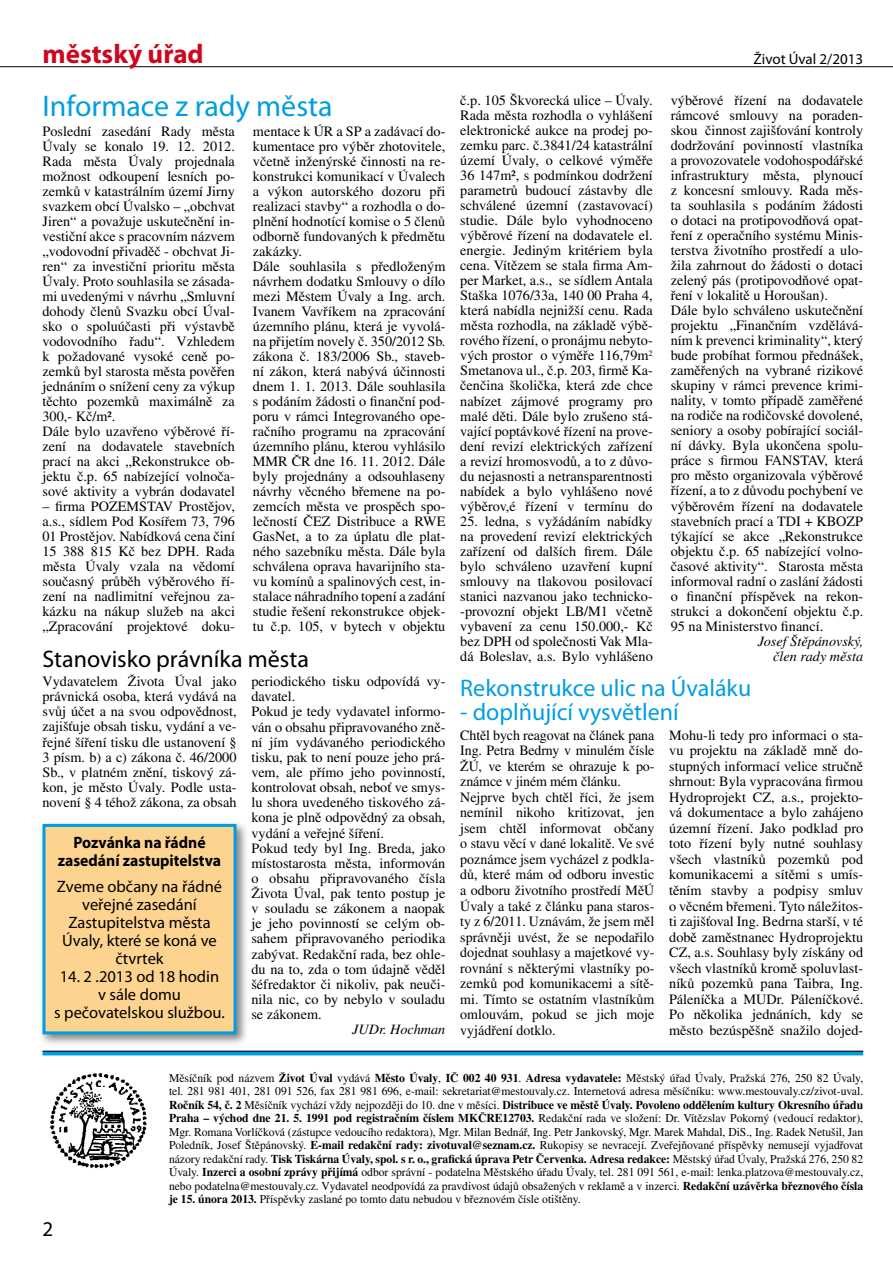
<style>
.page{position:relative;width:893px;height:1263px;background:#fff}
.page>*{position:absolute;margin:0;border:0;box-sizing:border-box;transform-origin:0 0}
.t1{font:30px "Myriad Pro";color:#009ee0}
.t2{font:700 27px "Myriad Pro";color:#cd071e}
.t3{font:24px "Myriad Pro";color:#009ee0}
.t4{font:24px "Myriad Pro";color:#000}
.t5{font:21px "Myriad Pro";color:#000}
.t6{font:16.5px/18px "Myriad Pro";color:#000;text-align:center}
.t7{font:700 16.5px/18px "Myriad Pro";color:#000;text-align:center;scale:.95 1}
.t8{font:15px "Myriad Pro";color:#000}
.t9{font:14.25px/15px "Times CE";color:#000}
.t10{font:italic 14.25px/15px "Times CE";color:#000;text-align:right}
.t11{font:12px/13.5px "Times CE";color:#000;text-align:justify}
.s1{font-weight:700}
</style>
<div class="page">
<hr style="left:0;top:66px;width:893px;height:1px;background:#000">
<hr style="left:43px;top:1051px;width:820px;height:4px;background:#009ee0">
<hr style="left:43px;top:1051px;width:820px;height:1px;background:#000">
<img style="left:50px;top:1073px;width:97px;height:96px">
<div style="left:39px;top:820px;width:210px;height:227px;background:#000;opacity:.5"></div>
<div style="left:44px;top:825px;width:191px;height:208px;background:#fdd48f"></div>
<div style="left:43px;top:824px;width:194px;height:210px;border:3px solid #009ee0"></div>
<h2 class="t2" style="left:43px;top:36px;width:163px">městský úřad</h2>
<p class="t8" style="left:754px;top:49px;width:111px">Život Úval 2/2013</p>
<h1 class="t1" style="left:43px;top:87px;width:292px">Informace z rady města</h1>
<p class="t9" style="left:460px;top:92px;width:194px;text-align:justify">č.p. 105 Škvorecká ulice – Úvaly.<br>Rada města rozhodla o vyhlášení elektronické aukce na prodej po&shy;zemku parc. č.3841/24 katastrální území Úvaly, o celkové výměře 36 147m², s podmínkou dodržení parametrů budoucí zástavby dle schválené územní (zastavovací) studie. Dále bylo vyhodnoceno výběrové řízení na dodavatele el. energie. Jediným kritériem byla cena. Vítězem se stala firma Am&shy;per Market, a.s., se sídlem Antala Staška 1076/33a, 140 00 Praha 4, která nabídla nejnižší cenu. Rada města rozhodla, na základě výbě&shy;rového řízení, o pronájmu nebyto&shy;vých prostor o výměře 116,79m<sup>2<br></sup>Smetanova ul., č.p. 203, firmě Ka&shy;čenčina školička, která zde chce nabízet zájmové programy pro malé děti. Dále bylo zrušeno stá&shy;vající poptávkové řízení na prove&shy;dení revizí elektrických zařízení a revizí hromosvodů, a to z důvo&shy;du nejasnosti a netransparentnosti nabídek a bylo vyhlášeno nové výběrov,é řízení v termínu do</p>
<p class="t9" style="left:460px;top:513px;width:194px;text-align:justify">25. ledna, s vyžádáním nabídky na provedení revizí elektrických zařízení od dalších firem. Dále bylo schváleno uzavření kupní smlouvy na tlakovou posilovací stanici nazvanou jako technicko--provozní objekt LB/M1 včetně vybavení za cenu 150.000,- Kč bez DPH od společnosti Vak Mla&shy;dá Boleslav, a.s. Bylo vyhlášeno</p>
<p class="t9" style="left:671px;top:92px;width:194px">výběrové řízení na dodavatele rámcové smlouvy na poraden&shy;skou činnost zajišťování kontroly dodržování povinností vlastníka a provozovatele vodohospodářské infrastruktury města, plynoucí z koncesní smlouvy. Rada měs&shy;ta souhlasila s podáním žádosti o dotaci na protipovodňová opat&shy;ření z operačního systému Minis&shy;terstva životního prostředí a ulo&shy;žila zahrnout do žádosti o dotaci zelený pás (protipovodňové opat&shy;ření v lokalitě u Horoušan).<br>Dále bylo schváleno uskutečnění projektu „Finančním vzdělává&shy;ním k prevenci kriminality“, který bude probíhat formou přednášek, zaměřených na vybrané rizikové skupiny v rámci prevence krimi&shy;nality, v tomto případě zaměřené na rodiče na rodičovské dovolené, seniory a osoby pobírající sociál&shy;ní dávky. Byla ukončena spolu&shy;práce s firmou FANSTAV, která pro město organizovala výběrové řízení, a to z důvodu pochybení ve výběrovém řízení na dodavatele stavebních prací a TDI + KBOZP týkající se akce „Rekonstrukce objektu č.p. 65 nabízející volno&shy;časové aktivity“. Starosta města informoval radní o zaslání žádosti o finanční příspěvek na rekon&shy;strukci a dokončení objektu č.p.<br>95 na Ministerstvo financí.</p>
<p class="t10" style="left:758px;top:633px;width:107px">Josef Štěpánovský, člen rady města</p>
<p class="t9" style="left:253px;top:123px;width:194px">mentace k ÚR a SP a zadávací do&shy;kumentace pro výběr zhotovitele, včetně inženýrské činnosti na re&shy;konstrukci komunikací v Úvalech a výkon autorského dozoru při realizaci stavby“ a rozhodla o do&shy;plnění hodnotící komise o 5 členů odborně fundovaných k předmětu zakázky.<br>Dále souhlasila s předloženým návrhem dodatku Smlouvy o dílo mezi Městem Úvaly a Ing. arch.<br>Ivanem Vavříkem na zpracování územního plánu, která je vyvolá&shy;na přijetím novely č. 350/2012 Sb. zákona č. 183/2006 Sb., staveb&shy;ní zákon, která nabývá účinnosti dnem 1. 1. 2013. Dále souhlasila s podáním žádosti o finanční pod&shy;poru v rámci Integrovaného ope&shy;račního programu na zpracování územního plánu, kterou vyhlásilo<br>MMR ČR dne 16. 11. 2012. Dále byly projednány a odsouhlaseny návrhy věcného břemene na po&shy;zemcích města ve prospěch spo&shy;lečností ČEZ Distribuce a RWE<br>GasNet, a to za úplatu dle plat&shy;ného sazebníku města. Dále byla schválena oprava havarijního sta&shy;vu komínů a spalinových cest, in&shy;stalace náhradního topení a zadání studie řešení rekonstrukce objek&shy;tu č.p. 105, v bytech v objektu</p>
<p class="t9" style="left:43px;top:123px;width:194px">Poslední zasedání Rady města<br>Úvaly se konalo 19. 12. 2012.<br>Rada města Úvaly projednala možnost odkoupení lesních po&shy;zemků v katastrálním území Jirny svazkem obcí Úvalsko – „obchvat<br>Jiren“ a považuje uskutečnění in&shy;vestiční akce s pracovním názvem „vodovodní přivaděč - obchvat Ji&shy;ren“ za investiční prioritu města<br>Úvaly. Proto souhlasila se zásada&shy;mi uvedenými v návrhu „Smluvní dohody členů Svazku obcí Úval&shy;sko o spoluúčasti při výstavbě vodovodního řadu“. Vzhledem k požadované vysoké ceně po&shy;zemků byl starosta města pověřen jednáním o snížení ceny za výkup těchto pozemků maximálně za<br>300,- Kč/m².<br>Dále bylo uzavřeno výběrové ří&shy;zení na dodavatele stavebních prací na akci „Rekonstrukce ob&shy;jektu č.p. 65 nabízející volnoča&shy;sové aktivity a vybrán dodavatel</p>
<p class="t9" style="left:43px;top:499px;width:194px;text-align:justify">– firma POZEMSTAV Prostějov, a.s., sídlem Pod Kosířem 73, 796<br>01 Prostějov. Nabídková cena činí 15 388 815 Kč bez DPH. Rada města Úvaly vzala na vědomí současný průběh výběrového ří&shy;zení na nadlimitní veřejnou za&shy;kázku na nákup služeb na akci „Zpracování projektové doku-</p>
<h3 class="t4" style="left:43px;top:644px;width:268px">Stanovisko právníka města</h3>
<p class="t9" style="left:251px;top:674px;width:196px">periodického tisku odpovídá vy&shy;davatel.<br>Pokud je tedy vydavatel informo&shy;ván o obsahu připravovaného zně&shy;ní jím vydávaného periodického tisku, pak to není pouze jeho prá&shy;vem, ale přímo jeho povinností, kontrolovat obsah, neboť ve smys&shy;lu shora uvedeného tiskového zá&shy;kona je plně odpovědný za obsah, vydání a veřejné šíření.<br>Pokud tedy byl Ing. Breda, jako místostarosta města, informován o obsahu připravovaného čísla<br>Života Úval, pak tento postup je v souladu se zákonem a naopak je jeho povinností se celým ob&shy;sahem připravovaného periodika zabývat. Redakční rada, bez ohle&shy;du na to, zda o tom údajně věděl šéfredaktor či nikoliv, pak neuči&shy;nila nic, co by nebylo v souladu se zákonem.</p>
<p class="t10" style="left:352px;top:1022px;width:95px">JUDr. Hochman</p>
<p class="t9" style="left:43px;top:674px;width:196px;text-align:justify">Vydavatelem Života Úval jako právnická osoba, která vydává na svůj účet a na svou odpovědnost, zajišťuje obsah tisku, vydání a ve&shy;řejné šíření tisku dle ustanovení § 3 písm. b) a c) zákona č. 46/2000<br>Sb., v platném znění, tiskový zá&shy;kon, je město Úvaly. Podle usta&shy;novení § 4 téhož zákona, za obsah</p>
<h3 class="t3" style="left:460px;top:673px;width:292px">Rekonstrukce ulic na Úvaláku</h3>
<h3 class="t3" style="left:460px;top:697px;width:220px">- doplňující vysvětlení</h3>
<p class="t9" style="left:669px;top:727px;width:196px;line-height:15.5px;text-align:justify">Mohu-li tedy pro informaci o sta&shy;vu projektu na základě mně do&shy;stupných informací velice stručně shrnout: Byla vypracována firmou Hydroprojekt CZ, a.s., projekto&shy;vá dokumentace a bylo zahájeno územní řízení. Jako podklad pro toto řízení byly nutné souhlasy všech vlastníků pozemků pod komunikacemi a sítěmi s umís&shy;těním stavby a podpisy smluv o věcném břemeni. Tyto náležitos&shy;ti zajišťoval Ing. Bedrna starší, v té době zaměstnanec Hydroprojektu CZ, a.s. Souhlasy byly získány od všech vlastníků kromě spoluvlast&shy;níků pozemků pana Taibra, Ing.<br>Páleníčka a MUDr. Páleníčkové.<br>Po několika jednáních, kdy se město bezúspěšně snažilo dojed-</p>
<p class="t9" style="left:460px;top:727px;width:196px;line-height:15.5px">Chtěl bych reagovat na článek pana<br>Ing. Petra Bedrny v minulém čísle<br>ŽÚ, ve kterém se ohrazuje k po&shy;známce v jiném mém článku.<br>Nejprve bych chtěl říci, že jsem nemínil nikoho kritizovat, jen jsem chtěl informovat občany o stavu věcí v dané lokalitě. Ve své poznámce jsem vycházel z podkla&shy;dů, které mám od odboru investic a odboru životního prostředí MěÚ<br>Úvaly a také z článku pana staros&shy;ty z 6/2011. Uznávám, že jsem měl správněji uvést, že se nepodařilo dojednat souhlasy a majetkové vy&shy;rovnání s některými vlastníky po&shy;zemků pod komunikacemi a sítě&shy;mi. Tímto se ostatním vlastníkům omlouvám, pokud se jich moje vyjádření dotklo.</p>
<p class="t7" style="left:58px;top:833px;width:173px">Pozvánka na řádné zasedání zastupitelstva</p>
<p class="t6" style="left:57px;top:877px;width:167px">Zveme občany na řádné veřejné zasedání<br>Zastupitelstva města<br>Úvaly, které se koná ve čtvrtek</p>
<p class="t6" style="left:54px;top:967px;width:172px">14. 2 .2013 od 18 hodin v sále domu<br>s pečovatelskou službou.</p>
<h3 class="t5" style="left:43px;top:1216px;width:12px">2</h3>
<p class="t11" style="left:169px;top:1071px;width:696px">Měsíčník pod názvem <span class="s1">Život Úval</span> vydává <span class="s1">Město Úvaly</span>, <span class="s1">IČ 002 40 931</span>. <span class="s1">Adresa vydavatele:</span> Městský úřad Úvaly, Pražská 276, 250 82 Úvaly, tel. 281 981 401, 281 091 526, fax 281 981 696, e-mail: sekretariat@mestouvaly.cz. Internetová adresa měsíčníku: www.mestouvaly.cz/zivot-uval.<br><span class="s1">Ročník 54, č. 2</span> Měsíčník vychází vždy nejpozději do 10. dne v měsíci. <span class="s1">Distribuce ve městě Úvaly. Povoleno oddělením kultury Okresního úřadu Praha – východ dne 21. 5. 1991 pod registračním číslem MKČRE12703.</span> Redakční rada ve složení: Dr. Vítězslav Pokorný (vedoucí redaktor), Mgr. Romana Vorlíčková (zástupce vedoucího redaktora), Mgr. Milan Bednář, Ing. Petr Jankovský, Mgr. Marek Mahdal, DiS., Ing. Radek Netušil, Jan Poledník, Josef Štěpánovský. <span class="s1">E-mail redakční rady: zivotuval@seznam.cz.</span> Rukopisy se nevracejí. Zveřejňované příspěvky nemusejí vyjadřovat názory redakční rady. <span class="s1">Tisk Tiskárna Úvaly, spol. s r. o., grafická úprava Petr Červenka. Adresa redakce:</span> Městský úřad Úvaly, Pražská 276, 250 82<br>Úvaly. <span class="s1">Inzerci a osobní zprávy přijímá</span> odbor správní - podatelna Městského úřadu Úvaly, tel. 281 091 561, e-mail: lenka.platzova@mestouvaly.cz, nebo podatelna@mestouvaly.cz. Vydavatel neodpovídá za pravdivost údajů obsažených v reklamě a v inzerci. <span class="s1">Redakční uzávěrka březnového čísla je 15. února 2013.</span> Příspěvky zaslané po tomto datu nebudou v březnovém čísle otištěny.</p>
</div>
